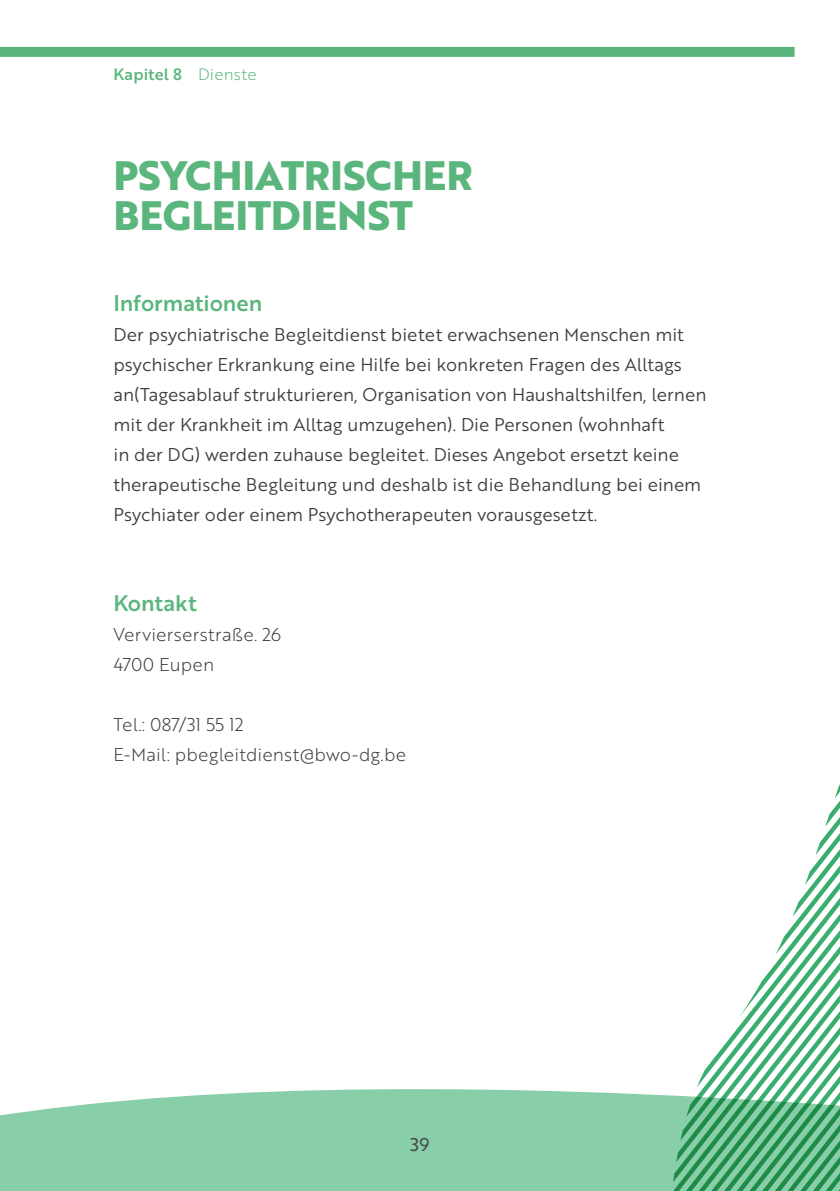
<style>
.page{position:relative;width:840px;height:1191px;background:#fff}
.page>*{position:absolute;margin:0;border:0;box-sizing:border-box;transform-origin:0 0}
.t1{font:700 40px/40px "Brother 1816 Extra";color:#5ab67c}
.t2{font:22px "Brother 1816 Medium";color:#5ab67c}
.t3{font:18px/30px "Brother 1816 Book";color:#3c3c3b}
.t4{font:18px/30px "Brother 1816 Light";letter-spacing:.01em;color:#3c3c3b}
.t5{font:18px "Brother 1816 Regular";color:#4a4a49}
.t6{font:16px "Brother 1816 Medium";letter-spacing:.01em;color:#5ab67c}
.s1{font-family:"Brother 1816 Light"}
</style>
<div class="page">
<div style="left:0;top:1089px;width:661px;height:102px;background:#88cea8"></div>
<svg style="left:670px;top:1095px;width:169px;height:96px;background:#5eb482"></svg>
<svg style="left:672px;top:1095px;width:167px;height:87px;background:#5bb280"></svg>
<svg style="left:675px;top:1095px;width:164px;height:67px;background:#5cb280"></svg>
<svg style="left:680px;top:1095px;width:159px;height:45px;background:#5bb27f"></svg>
<svg style="left:686px;top:1087px;width:153px;height:29px"></svg>
<svg style="left:697px;top:1017px;width:142px;height:70px"></svg>
<svg style="left:740px;top:954px;width:99px;height:63px"></svg>
<svg style="left:776px;top:786px;width:63px;height:168px"></svg>
<div style="left:0;top:47px;width:794px;height:10px;background:#5ab67c"></div>
<p class="t6" style="left:113px;top:62px;width:145px">Kapitel 8 <span class="s1">Dienste</span></p>
<h1 class="t1" style="left:113px;top:155px;width:361px">PSYCHIATRISCHER<br>BEGLEITDIENST</h1>
<p class="t2" style="left:113px;top:286px;width:150px">Informationen</p>
<p class="t3" style="left:113px;top:318px;width:594px">Der psychiatrische Begleitdienst bietet erwachsenen Menschen mit psychischer Erkrankung eine Hilfe bei konkreten Fragen des Alltags an(Tagesablauf strukturieren, Organisation von Haushaltshilfen, lernen mit der Krankheit im Alltag umzugehen). Die Personen (wohnhaft<br>in der DG) werden zuhause begleitet. Dieses Angebot ersetzt keine therapeutische Begleitung und deshalb ist die Behandlung bei einem Psychiater oder einem Psychotherapeuten vorausgesetzt.</p>
<p class="t2" style="left:113px;top:586px;width:85px">Kontakt</p>
<p class="t4" style="left:113px;top:618px;width:169px">Vervierserstraße. 26<br>4700 Eupen</p>
<p class="t4" style="left:113px;top:708px;width:294px">Tel.: 087/31 55 12<br>E-Mail: pbegleitdienst@bwo-dg.be</p>
<p class="t5" style="left:410px;top:1131px;width:20px">39</p>
</div>
